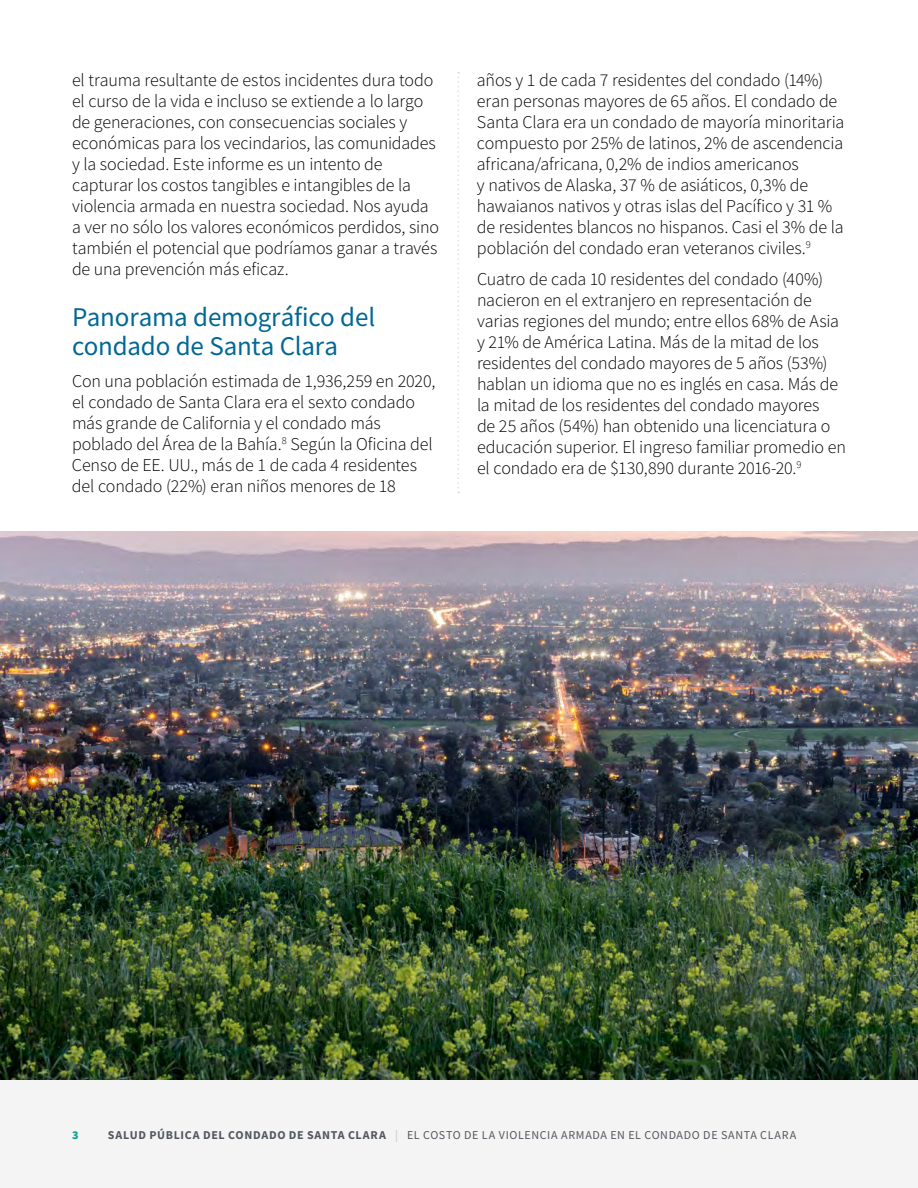
<style>
.page{position:relative;width:918px;height:1188px;background:#fff}
.page>*{position:absolute;margin:0;border:0;box-sizing:border-box;transform-origin:0 0}
.Heading_2{font:27px/30px "Source Sans Pro";letter-spacing:-.01em;color:#016895}
.Body_STD{font:300 18px/21px "Source Sans Pro";letter-spacing:-.01em;color:#000}
.t1{font:12px "Source Sans Pro";letter-spacing:.055em;color:#53585f}
.t2{font:900 12px "Source Sans Pro";color:#12a296}
.s1{font-weight:700}
.s2{color:#c4c3c6}
</style>
<div class="page">
<div style="left:0;top:1080px;width:918px;height:108px;background:#f4f4f4"></div>
<img style="left:0;top:531px;width:918px;height:549px">
<svg style="left:458px;top:72px;width:1px;height:421px"></svg>
<p class="Body_STD" style="left:72px;top:69px;width:369px">el trauma resultante de estos incidentes dura todo el curso de la vida e incluso se extiende a lo largo de generaciones, con consecuencias sociales y económicas para los vecindarios, las comunidades y la sociedad. Este informe es un intento de capturar los costos tangibles e intangibles de la violencia armada en nuestra sociedad. Nos ayuda a ver no sólo los valores económicos perdidos, sino también el potencial que podríamos ganar a través de una prevención más eficaz.</p>
<h2 class="Heading_2" style="left:72px;top:301px;width:305px">Panorama demográfico del condado de Santa Clara</h2>
<p class="Body_STD" style="left:72px;top:371px;width:365px">Con una población estimada de 1,936,259 en 2020, el condado de Santa Clara era el sexto condado más grande de California y el condado más poblado del Área de la Bahía.<sup>8</sup> Según la Oficina del Censo de EE. UU., más de 1 de cada 4 residentes del condado (22%) eran niños menores de 18</p>
<p class="Body_STD" style="left:477px;top:69px;width:369px">años y 1 de cada 7 residentes del condado (14%) eran personas mayores de 65 años. El condado de Santa Clara era un condado de mayoría minoritaria compuesto por 25% de latinos, 2% de ascendencia africana/africana, 0,2% de indios americanos<br>y nativos de Alaska, 37 % de asiáticos, 0,3% de hawaianos nativos y otras islas del Pacífico y 31 % de residentes blancos no hispanos. Casi el 3% de la población del condado eran veteranos civiles.<sup>9</sup></p>
<p class="Body_STD" style="left:477px;top:269px;width:370px">Cuatro de cada 10 residentes del condado (40%) nacieron en el extranjero en representación de varias regiones del mundo; entre ellos 68% de Asia y 21% de América Latina. Más de la mitad de los residentes del condado mayores de 5 años (53%) hablan un idioma que no es inglés en casa. Más de la mitad de los residentes del condado mayores<br>de 25 años (54%) han obtenido una licenciatura o educación superior. El ingreso familiar promedio en el condado era de $130,890 durante 2016-20.<sup>9</sup></p>
<p class="t2" style="left:72px;top:1126px;width:8px">3</p>
<p class="t1" style="left:108px;top:1127px;width:690px"><span class="s1">SALUD PÚBLICA DEL CONDADO DE SANTA CLARA</span> <span class="s2">|</span> EL COSTO DE LA VIOLENCIA ARMADA EN EL CONDADO DE SANTA CLARA</p>
</div>
